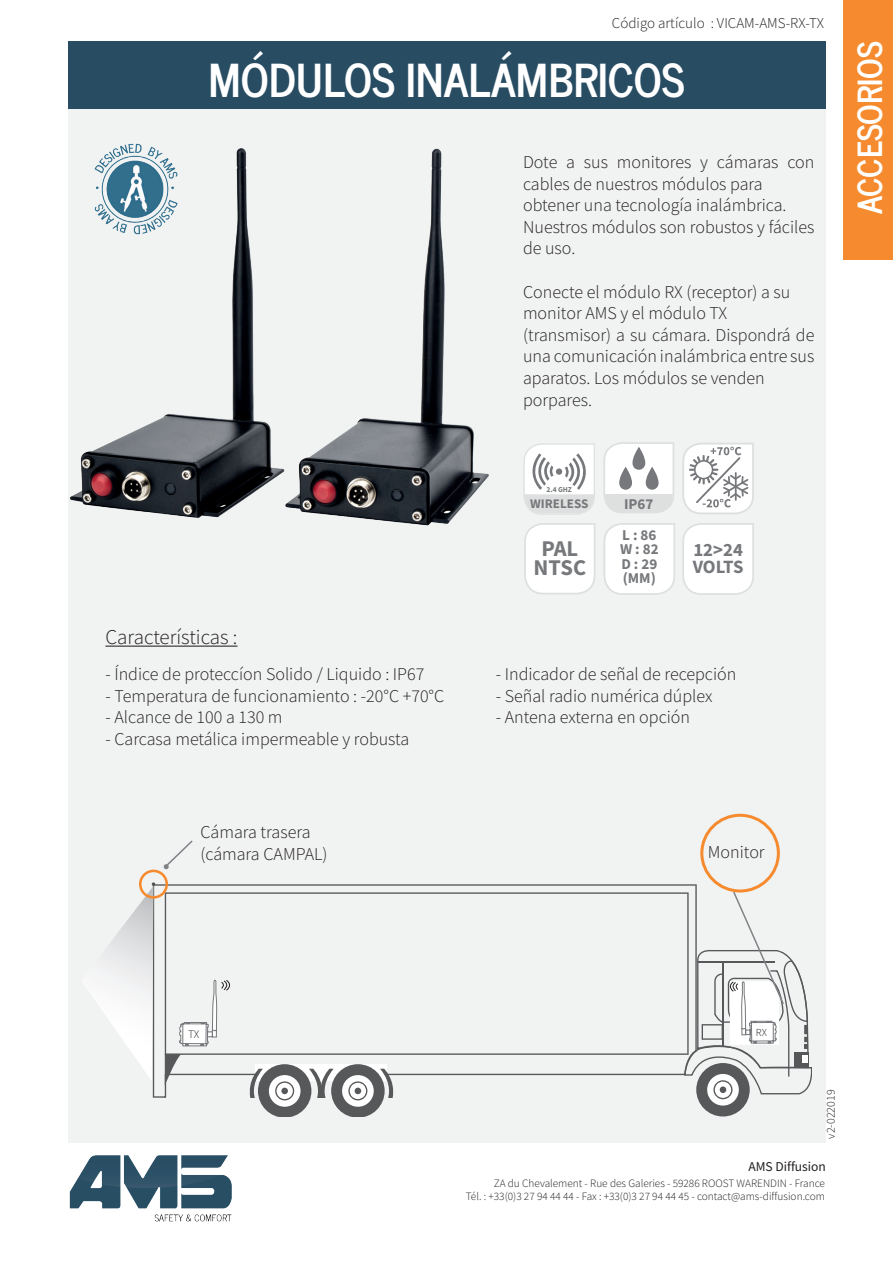
<style>
.page{position:relative;width:893px;height:1263px;background:#fff}
.page>*{position:absolute;margin:0;border:0;box-sizing:border-box;transform-origin:0 0}
.t1{font:700 45px "News Cycle";color:#fff}
.t2{font:700 33px "News Cycle";color:#fff}
.t3{font:700 22.5px/18.8px "Mada";color:#76787b;text-align:center}
.t4{font:300 21px "Mada";color:#231f20}
.t5{font:700 18.75px/17px "Mada";letter-spacing:-.005em;color:#76787b}
.t6{font:300 18px/21.6px "Mada";color:#231f20}
.t7{font:300 15px "Mada";color:#231f20}
.t8{font:700 15px/14.1px "Mada";color:#76787b}
.t9{font:13.5px "Mada";color:#231f20}
.t10{font:700 13.2px "Mada";color:#76787b}
.t11{font:300 12px "Mada";color:#231f20}
.t12{font:300 11.55px "Mada";color:#231f20}
.t13{font:300 11.25px/13.5px "Mada";color:#231f20;text-align:right}
.t14{font:300 10.65px "Mada";color:#231f20}
.t15{font:700 7.5px "Mada";color:#76787b}
</style>
<div class="page">
<div style="left:68px;top:107px;width:757px;height:1036px;background:#f1f2f2"></div>
<div style="left:68px;top:41px;width:757px;height:67px;background:#284d63"></div>
<div style="left:844px;top:0;width:49px;height:259px;background:#f58b2e"></div>
<img style="left:69px;top:1155px;width:163px;height:67px">
<svg style="left:153px;top:884px;width:544px;height:214px"></svg>
<svg style="left:165px;top:892px;width:519px;height:163px"></svg>
<svg style="left:165px;top:1054px;width:16px;height:32px"></svg>
<div style="left:696px;top:1063px;width:54px;height:53px;background:#57585a;border-radius:50%"></div>
<div style="left:707px;top:1074px;width:32px;height:31px;background:#fff;border-radius:50%"></div>
<svg style="left:247px;top:1064px;width:149px;height:53px"></svg>
<img style="left:100px;top:899px;width:53px;height:182px">
<img style="left:153px;top:899px;width:1px;height:65px">
<svg style="left:139px;top:840px;width:60px;height:59px"></svg>
<svg style="left:179px;top:948px;width:54px;height:98px"></svg>
<svg style="left:684px;top:889px;width:128px;height:210px"></svg>
<img style="left:70px;top:148px;width:419px;height:378px">
<svg style="left:603px;top:523px;width:72px;height:72px"></svg>
<svg style="left:603px;top:442px;width:71px;height:71px"></svg>
<svg style="left:682px;top:523px;width:72px;height:72px"></svg>
<svg style="left:524px;top:523px;width:71px;height:71px"></svg>
<svg style="left:682px;top:443px;width:72px;height:71px"></svg>
<svg style="left:524px;top:443px;width:71px;height:72px"></svg>
<img style="left:92px;top:143px;width:87px;height:92px">
<hr style="left:105px;top:646px;width:133px;height:1px;background:#231f20">
<div style="left:700px;top:814px;width:80px;height:78px;border:3px solid #f58b2e;border-radius:50%"></div>
<p class="t7" style="left:612px;top:15px;width:214px">Código artículo : VICAM-AMS-RX-TX</p>
<h1 class="t1" style="left:208px;top:40px;width:478px">MÓDULOS INALÁMBRICOS</h1>
<p class="t6" style="left:523px;top:152px;width:293px">Dote a sus monitores y cámaras con cables de nuestros módulos para obtener una tecnología inalámbrica.<br>Nuestros módulos son robustos y fáciles de uso.</p>
<p class="t6" style="left:523px;top:282px;width:293px">Conecte el módulo RX (receptor) a su monitor AMS y el módulo TX (transmisor) a su cámara. Dispondrá de una comunicación inalámbrica entre sus aparatos. Los módulos se venden porpares.</p>
<p class="t4" style="left:105px;top:626px;width:134px">Características :</p>
<p class="t6" style="left:105px;top:664px;width:320px">- Índice de proteccíon Solido / Liquido : IP67</p>
<p class="t6" style="left:105px;top:686px;width:340px">- Temperatura de funcionamiento : -20°C +70°C</p>
<p class="t6" style="left:105px;top:707px;width:179px">- Alcance de 100 a 130 m</p>
<p class="t6" style="left:105px;top:729px;width:305px">- Carcasa metálica impermeable y robusta</p>
<p class="t6" style="left:200px;top:822px;width:129px">Cámara trasera (cámara CAMPAL)</p>
<p class="t15" style="left:546px;top:485px;width:27px">2.4 GHZ</p>
<p class="t10" style="left:530px;top:496px;width:60px">WIRELESS</p>
<p class="t3" style="left:534px;top:541px;width:54px">PAL<br>NTSC</p>
<p class="t8" style="left:624px;top:498px;width:31px">IP67</p>
<p class="t8" style="left:620px;top:529px;width:40px">L : 86<br>W : 82<br>D : 29 (MM)</p>
<p class="t5" style="left:693px;top:542px;width:52px">12&gt;24<br>VOLTS</p>
<p class="t6" style="left:496px;top:664px;width:242px">- Indicador de señal de recepción</p>
<p class="t6" style="left:496px;top:686px;width:218px">- Señal radio numérica dúplex</p>
<p class="t6" style="left:496px;top:707px;width:196px">- Antena externa en opción</p>
<p class="t6" style="left:708px;top:842px;width:58px">Monitor</p>
<h2 class="t2" style="left:841px;top:214px;width:174px;rotate:-90deg">ACCESORIOS</h2>
<p class="t12" style="left:188px;top:1028px;width:13px">TX</p>
<p class="t14" style="left:756px;top:1026px;width:12px">RX</p>
<p class="t11" style="left:824px;top:1138px;width:51px;rotate:-90deg">v2-022019</p>
<p class="t9" style="left:748px;top:1159px;width:79px">AMS Diffusion</p>
<p class="t13" style="left:466px;top:1177px;width:361px">ZA du Chevalement - Rue des Galeries - 59286 ROOST WARENDIN - France<br>Tél. : +33(0)3 27 94 44 44 - Fax : +33(0)3 27 94 44 45 - contact@ams-diffusion.com</p>
</div>
